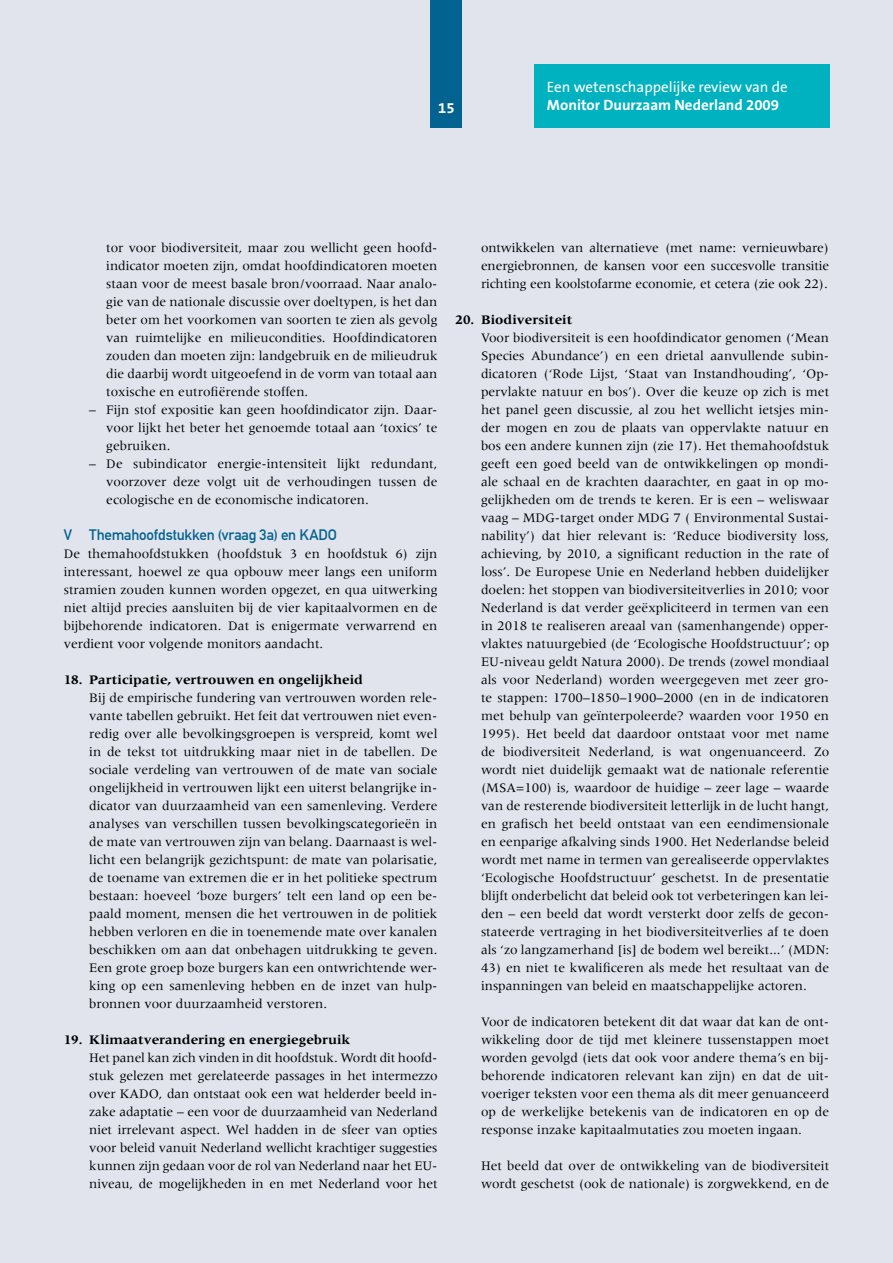
<style>
.page{position:relative;width:893px;height:1263px;background:#e1e4ed}
.page>*{position:absolute;margin:0;border:0;box-sizing:border-box;transform-origin:0 0}
.t1{font:15px "DIN Mittelschrift Std";letter-spacing:-.015em;color:#036390}
.t2{font:15px "The Sans B5 Plain";color:#fff}
.t3{font:700 15px "The Sans B7";color:#fff}
.t4{font:13.5px/18px "Meridien LT Std";color:#000;text-align:justify}
.t5{font:700 13.5px "Meridien LT Std";color:#000}
</style>
<div class="page">
<div style="left:431px;top:0;width:31px;height:128px;background:#036390"></div>
<div style="left:534px;top:64px;width:295px;height:64px;background:#00b2bf"></div>
<p class="t3" style="left:438px;top:100px;width:16px">15</p>
<p class="t2" style="left:547px;top:79px;width:242px">Een wetenschappelijke review van de</p>
<p class="t3" style="left:547px;top:97px;width:233px">Monitor Duurzaam Nederland 2009</p>
<p class="t4" style="left:106px;top:239px;width:333px;text-align:left">tor voor biodiversiteit, maar zou wellicht geen hoofd&shy;indicator moeten zijn, omdat hoofdindicatoren moeten staan voor de meest basale bron/voorraad. Naar analo&shy;gie van de nationale discussie over doeltypen, is het dan beter om het voorkomen van soorten te zien als gevolg van ruimtelijke en milieucondities. Hoofdindicatoren zouden dan moeten zijn: landgebruik en de milieudruk die daarbij wordt uitgeoefend in de vorm van totaal aan toxische en eutrofiërende stoffen.<br>Fijn stof expositie kan geen hoofdindicator zijn. Daar&shy;voor lijkt het beter het genoemde totaal aan ‘toxics’ te gebruiken.<br>De subindicator energie-intensiteit lijkt redundant, voorzover deze volgt uit de verhoudingen tussen de ecologische en de economische indicatoren.</p>
<p class="t1" style="left:64px;top:526px;width:275px">V Themahoofdstukken (vraag 3a) en KADO</p>
<p class="t4" style="left:64px;top:545px;width:375px">De themahoofdstukken (hoofdstuk 3 en hoofdstuk 6) zijn interessant, hoewel ze qua opbouw meer langs een uniform stramien zouden kunnen worden opgezet, en qua uitwerking niet altijd precies aansluiten bij de vier kapitaalvormen en de bijbehorende indicatoren. Dat is enigermate verwarrend en verdient voor volgende monitors aandacht.</p>
<p class="t5" style="left:64px;top:672px;width:301px">18. Participatie, vertrouwen en ongelijkheid</p>
<p class="t4" style="left:89px;top:689px;width:350px">Bij de empirische fundering van vertrouwen worden rele&shy;vante tabellen gebruikt. Het feit dat vertrouwen niet even&shy;redig over alle bevolkingsgroepen is verspreid, komt wel in de tekst tot uitdrukking maar niet in de tabellen. De sociale verdeling van vertrouwen of de mate van sociale ongelijkheid in vertrouwen lijkt een uiterst belangrijke in&shy;dicator van duurzaamheid van een samenleving. Verdere analyses van verschillen tussen bevolkingscategorieën in de mate van vertrouwen zijn van belang. Daarnaast is wel&shy;licht een belangrijk gezichtspunt: de mate van polarisatie, de toename van extremen die er in het politieke spectrum bestaan: hoeveel ‘boze burgers’ telt een land op een be&shy;paald moment, mensen die het vertrouwen in de politiek hebben verloren en die in toenemende mate over kanalen beschikken om aan dat onbehagen uitdrukking te geven.<br>Een grote groep boze burgers kan een ontwrichtende wer&shy;king op een samenleving hebben en de inzet van hulp&shy;bronnen voor duurzaamheid verstoren.</p>
<p class="t5" style="left:64px;top:1032px;width:288px">19. Klimaatverandering en energiegebruik</p>
<p class="t4" style="left:89px;top:1049px;width:350px">Het panel kan zich vinden in dit hoofdstuk. Wordt dit hoofd&shy;stuk gelezen met gerelateerde passages in het intermezzo over KADO, dan ontstaat ook een wat helderder beeld in&shy;zake adaptatie – een voor de duurzaamheid van Nederland niet irrelevant aspect. Wel hadden in de sfeer van opties voor beleid vanuit Nederland wellicht krachtiger suggesties kunnen zijn gedaan voor de rol van Nederland naar het EU&shy;niveau, de mogelijkheden in en met Nederland voor het</p>
<p class="t4" style="left:89px;top:401px;width:8px">–</p>
<p class="t4" style="left:89px;top:455px;width:8px">–</p>
<p class="t4" style="left:481px;top:239px;width:350px">ontwikkelen van alternatieve (met name: vernieuwbare) energiebronnen, de kansen voor een succesvolle transitie richting een koolstofarme economie, et cetera (zie ook 22).</p>
<p class="t5" style="left:455px;top:312px;width:118px">20. Biodiversiteit</p>
<p class="t4" style="left:481px;top:329px;width:350px">Voor biodiversiteit is een hoofdindicator genomen (‘Mean Species Abundance’) en een drietal aanvullende subin&shy;dicatoren (‘Rode Lijst, ‘Staat van Instandhouding’, ‘Op&shy;pervlakte natuur en bos’). Over die keuze op zich is met het panel geen discussie, al zou het wellicht ietsjes min&shy;der mogen en zou de plaats van oppervlakte natuur en bos een andere kunnen zijn (zie 17). Het themahoofdstuk geeft een goed beeld van de ontwikkelingen op mondi&shy;ale schaal en de krachten daarachter, en gaat in op mo&shy;gelijkheden om de trends te keren. Er is een – weliswaar vaag – MDG-target onder MDG 7 ( Environmental Sustai&shy;nability’) dat hier relevant is: ‘Reduce biodiversity loss, achieving, by 2010, a significant reduction in the rate of loss’. De Europese Unie en Nederland hebben duidelijker doelen: het stoppen van biodiversiteitverlies in 2010; voor Nederland is dat verder geëxpliciteerd in termen van een in 2018 te realiseren areaal van (samenhangende) opper&shy;vlaktes natuurgebied (de ‘Ecologische Hoofdstructuur’; op EU-niveau geldt Natura 2000). De trends (zowel mondiaal als voor Nederland) worden weergegeven met zeer gro&shy;te stappen: 1700–1850–1900–2000 (en in de indicatoren met behulp van geïnterpoleerde? waarden voor 1950 en 1995). Het beeld dat daardoor ontstaat voor met name de biodiversiteit Nederland, is wat ongenuanceerd. Zo wordt niet duidelijk gemaakt wat de nationale referentie (MSA=100) is, waardoor de huidige – zeer lage – waarde van de resterende biodiversiteit letterlijk in de lucht hangt, en grafisch het beeld ontstaat van een eendimensionale en eenparige afkalving sinds 1900. Het Nederlandse beleid wordt met name in termen van gerealiseerde oppervlaktes ‘Ecologische Hoofdstructuur’ geschetst. In de presentatie blijft onderbelicht dat beleid ook tot verbeteringen kan lei&shy;den – een beeld dat wordt versterkt door zelfs de gecon&shy;stateerde vertraging in het biodiversiteitverlies af te doen als ‘zo langzamerhand [is] de bodem wel bereikt...’ (MDN:</p>
<p class="t4" style="left:481px;top:959px;width:350px">43) en niet te kwalificeren als mede het resultaat van de inspanningen van beleid en maatschappelijke actoren.</p>
<p class="t4" style="left:481px;top:1013px;width:350px">Voor de indicatoren betekent dit dat waar dat kan de ont&shy;wikkeling door de tijd met kleinere tussenstappen moet worden gevolgd (iets dat ook voor andere thema’s en bij&shy;behorende indicatoren relevant kan zijn) en dat de uit&shy;voeriger teksten voor een thema als dit meer genuanceerd op de werkelijke betekenis van de indicatoren en op de response inzake kapitaalmutaties zou moeten ingaan.</p>
<p class="t4" style="left:481px;top:1157px;width:350px">Het beeld dat over de ontwikkeling van de biodiversiteit wordt geschetst (ook de nationale) is zorgwekkend, en de</p>
</div>
